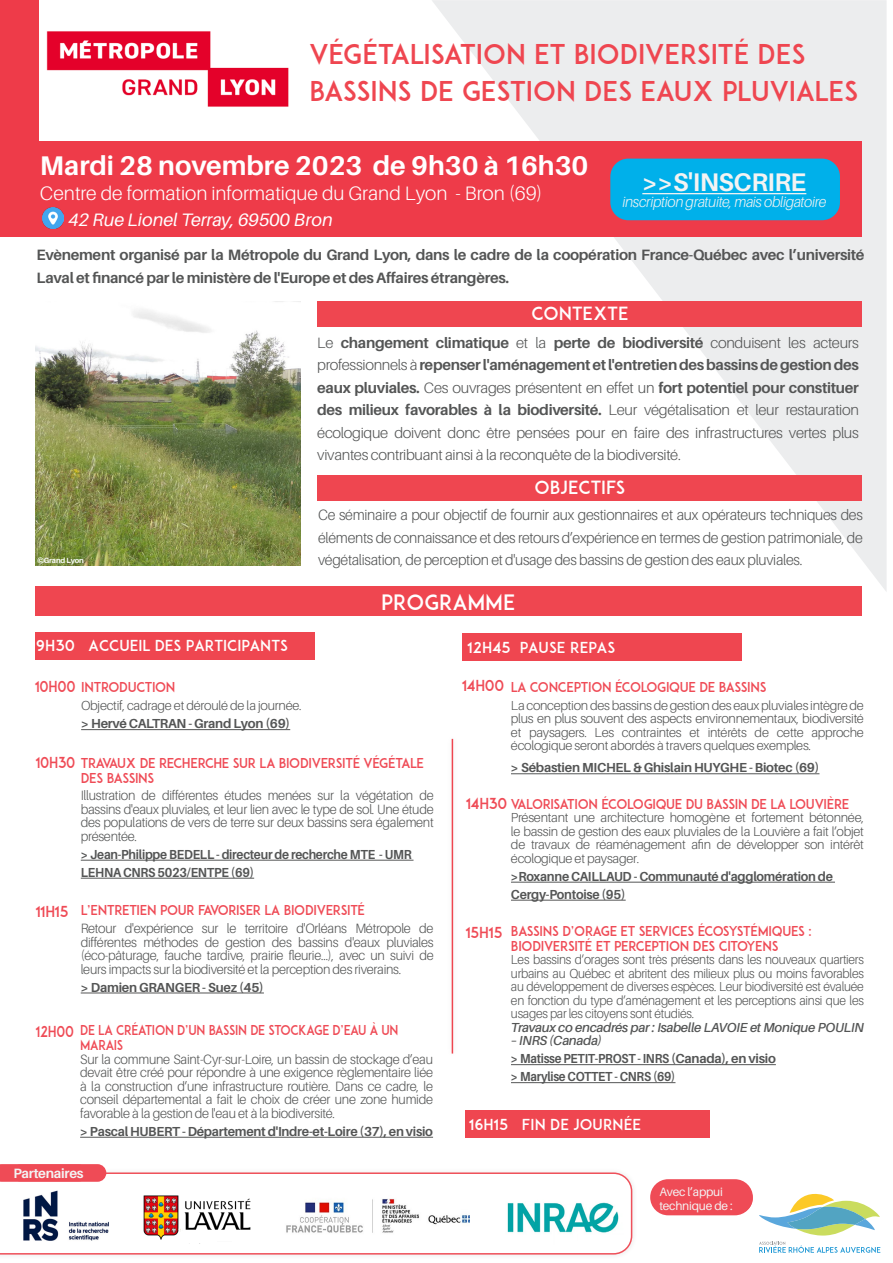
<style>
.page{position:relative;width:893px;height:1263px;background:#fff}
.page>*{position:absolute;margin:0;border:0;box-sizing:border-box;transform-origin:0 0}
.t1{font:27px/37.5px "ADAM.CGPRO";color:#ef4650}
.t2{font:700 27px "Aileron";color:#fff}
.t3{font:700 25.5px "Aileron";letter-spacing:-.02em;color:#f3f3f3}
.t4{font:21px "ADAM.CGPRO";color:#fff}
.t5{font:300 19.5px "Aileron";color:#fff}
.t6{font:italic 18px "Aileron";color:#fff}
.t7{font:18px "ADAM.CGPRO";color:#fff}
.t8{font:300 15px/22.5px "Aileron";letter-spacing:-.02em;color:#545555;text-align:justify}
.t9{font:300 15px/22.5px "Aileron";letter-spacing:-.02em;color:#545555;text-align:justify;scale:.96 1}
.t10{font:700 15px/22.5px "Aileron";letter-spacing:-.02em;color:#545555}
.t11{font:15px "ADAM.CGPRO";color:#fff}
.t12{font:italic 300 15px "Aileron";letter-spacing:-.02em;color:#f3f3f3;scale:.95 1}
.t13{font:15px "ADAM.CGPRO";letter-spacing:-.02em;color:#ef4b56;scale:.96 1}
.t14{font:15px "ADAM.CGPRO";letter-spacing:-.02em;color:#ef4b56;scale:.9 1}
.t15{font:15px "ADAM.CGPRO";letter-spacing:-.02em;color:#ef4b56;scale:.87 1}
.t16{font:300 13.5px/13.5px "Aileron";letter-spacing:-.02em;color:#545555;text-align:justify;scale:.96 1}
.t17{font:13.5px/15px "ADAM.CGPRO";letter-spacing:-.02em;color:#ef4b56;scale:.96 1}
.t18{font:13.5px/15px "ADAM.CGPRO";letter-spacing:-.02em;color:#ef4b56;scale:.9 1}
.t19{font:700 13.5px "Aileron";letter-spacing:-.02em;color:#f3f3f3}
.t20{font:300 13.05px/13.5px "Aileron";letter-spacing:-.02em;color:#545555;text-align:justify}
.t21{font:300 13.05px/13.5px "Aileron";letter-spacing:-.02em;color:#545555;text-align:justify;scale:.94 1}
.t22{font:700 13.05px "Aileron";letter-spacing:-.02em;color:#545555}
.t23{font:700 13.05px/18px "Aileron";letter-spacing:-.02em;color:#545555;scale:.93 1}
.t24{font:700 13.05px "Aileron";letter-spacing:-.02em;color:#545555;scale:.9 1}
.t25{font:italic 600 13.05px "Aileron";letter-spacing:-.02em;color:#545555}
.t26{font:700 13.05px/18px "Aileron";letter-spacing:-.02em;color:#545555;scale:.96 1}
.t27{font:12px/13.5px "Aileron";letter-spacing:-.02em;color:#f3f3f3}
.t28{font:700 7.5px "Aileron";letter-spacing:-.02em;color:#fff}
.s1{font-weight:700}
</style>
<div class="page">
<svg style="left:432px;top:0;width:455px;height:591px"></svg>
<div style="left:0;top:141px;width:862px;height:96px;background:#ee3b49"></div>
<div style="left:0;top:0;width:38px;height:202px;background:#ee3b49"></div>
<div style="left:317px;top:301px;width:545px;height:26px;background:#ef4650"></div>
<img style="left:46px;top:31px;width:243px;height:76px">
<div style="left:0;top:1167px;width:638px;height:93px;background:#201d1e;opacity:.1"></div>
<svg style="left:0;top:1172px;width:632px;height:82px"></svg>
<div style="left:650px;top:1179px;width:103px;height:36px;background:#ef4b56;border-radius:18px"></div>
<div style="left:655px;top:1183px;width:98px;height:30px;background:#ef4b56;border-radius:15px"></div>
<svg style="left:759px;top:1193px;width:121px;height:42px"></svg>
<svg style="left:759px;top:1241px;width:121px;height:12px"></svg>
<div style="left:317px;top:475px;width:545px;height:26px;background:#ef4650"></div>
<img style="left:143px;top:1191px;width:109px;height:53px">
<img style="left:278px;top:1193px;width:192px;height:48px">
<img style="left:491px;top:1190px;width:133px;height:54px">
<svg style="left:0;top:1164px;width:106px;height:18px"></svg>
<div style="left:12px;top:1164px;width:75px;height:17px;background:#ef4b56;border-radius:8px"></div>
<div style="left:36px;top:586px;width:826px;height:30px;background:#ef4650"></div>
<div style="left:446px;top:734px;width:13px;height:325px;background:#201d1e;opacity:.1"></div>
<hr style="left:452px;top:739px;width:1px;height:314px;background:#ef4650">
<div style="left:35px;top:632px;width:280px;height:27px;background:#ef4650"></div>
<div style="left:465px;top:1110px;width:244px;height:27px;background:#ef4650"></div>
<hr style="left:81px;top:729px;width:209px;height:1px;background:#545555">
<hr style="left:81px;top:860px;width:332px;height:1px;background:#545555">
<hr style="left:81px;top:878px;width:173px;height:1px;background:#545555">
<hr style="left:81px;top:993px;width:183px;height:1px;background:#545555">
<hr style="left:511px;top:773px;width:308px;height:1px;background:#545555">
<hr style="left:511px;top:1064px;width:265px;height:1px;background:#545555">
<hr style="left:511px;top:1082px;width:164px;height:1px;background:#545555">
<hr style="left:80px;top:1137px;width:353px;height:1px;background:#545555">
<hr style="left:511px;top:882px;width:324px;height:1px;background:#545555">
<hr style="left:511px;top:900px;width:115px;height:1px;background:#545555">
<div style="left:463px;top:633px;width:279px;height:27px;background:#ef4650"></div>
<div style="left:610px;top:159px;width:230px;height:61px;background:#00b0ea;border-radius:18px"></div>
<hr style="left:642px;top:193px;width:164px;height:1px;background:#f3f3f3">
<img style="left:15px;top:1189px;width:102px;height:56px">
<img style="left:43px;top:207px;width:21px;height:22px">
<img style="left:35px;top:309px;width:265px;height:256px">
<p class="t1" style="left:309px;top:35px;width:550px">VÉGÉTALISATION ET BIODIVERSITÉ DES<br>BASSINS DE GESTION DES EAUX PLUVIALES</p>
<p class="t2" style="left:40px;top:150px;width:550px">Mardi 28 novembre 2023 de 9h30 à 16h30</p>
<p class="t5" style="left:40px;top:183px;width:504px">Centre de formation informatique du Grand Lyon - Bron (69)</p>
<p class="t6" style="left:68px;top:210px;width:266px">42 Rue Lionel Terray, 69500 Bron</p>
<p class="t3" style="left:642px;top:168px;width:166px">&gt;&gt;S'INSCRIRE</p>
<p class="t12" style="left:622px;top:194px;width:216px">inscription gratuite, mais obligatoire</p>
<p class="t10" style="left:37px;top:244px;width:829px">Evènement organisé par la Métropole du Grand Lyon, dans le cadre de la coopération France-Québec avec l’université<br>Laval et financé par le ministère de l'Europe et des Affaires étrangères.</p>
<p class="t7" style="left:531px;top:303px;width:99px">CONTEXTE</p>
<p class="t8" style="left:317px;top:332px;width:543px">Le <span class="s1">changement climatique</span> et la <span class="s1">perte de biodiversité</span> conduisent les acteurs professionnels à <span class="s1">repenser l'aménagement et l'entretien des bassins de gestion des eaux pluviales.</span> Ces ouvrages présentent en effet un <span class="s1">fort potentiel pour constituer des milieux favorables à la biodiversité.</span> Leur végétalisation et leur restauration écologique doivent donc être pensées pour en faire des infrastructures vertes plus vivantes contribuant ainsi à la reconquête de la biodiversité.</p>
<p class="t28" style="left:38px;top:556px;width:48px">©Grand Lyon</p>
<p class="t11" style="left:36px;top:636px;width:253px">9H30 ACCUEIL DES PARTICIPANTS</p>
<p class="t7" style="left:535px;top:477px;width:92px">OBJECTIFS</p>
<p class="t9" style="left:318px;top:504px;width:569px">Ce séminaire a pour objectif de fournir aux gestionnaires et aux opérateurs techniques des éléments de connaissance et des retours d’expérience en termes de gestion patrimoniale, de végétalisation, de perception et d'usage des bassins de gestion des eaux pluviales.</p>
<p class="t4" style="left:381px;top:589px;width:136px">PROGRAMME</p>
<p class="t11" style="left:468px;top:638px;width:149px">12H45 PAUSE REPAS</p>
<p class="t14" style="left:35px;top:677px;width:47px">10H00</p>
<p class="t17" style="left:81px;top:680px;width:100px">INTRODUCTION</p>
<p class="t20" style="left:81px;top:699px;width:222px">Objectif, cadrage et déroulé de la journée.</p>
<p class="t22" style="left:81px;top:716px;width:211px">&gt; Hervé CALTRAN - Grand Lyon (69)</p>
<p class="t14" style="left:36px;top:754px;width:45px">10H30</p>
<p class="t17" style="left:81px;top:755px;width:359px">TRAVAUX DE RECHERCHE SUR LA BIODIVERSITÉ VÉGÉTALE<br>DES BASSINS</p>
<p class="t16" style="left:81px;top:789px;width:369px">Illustration de différentes études menées sur la végétation de bassins d'eaux pluviales, et leur lien avec le type de sol. Une étude des populations de vers de terre sur deux bassins sera également présentée.</p>
<p class="t23" style="left:81px;top:845px;width:357px">&gt; Jean-Philippe BEDELL - directeur de recherche MTE - UMR<br>LEHNA CNRS 5023/ENTPE (69)</p>
<p class="t17" style="left:81px;top:903px;width:298px">L’ENTRETIEN POUR FAVORISER LA BIODIVERSITÉ</p>
<p class="t16" style="left:81px;top:922px;width:369px">Retour d'expérience sur le territoire d'Orléans Métropole de différentes méthodes de gestion des bassins d'eaux pluviales (éco-pâturage, fauche tardive, prairie fleurie...), avec un suivi de leurs impacts sur la biodiversité et la perception des riverains.</p>
<p class="t22" style="left:81px;top:980px;width:185px">&gt; Damien GRANGER - Suez (45)</p>
<p class="t13" style="left:36px;top:903px;width:36px">11H15</p>
<p class="t18" style="left:80px;top:1023px;width:355px">DE LA CRÉATION D’UN BASSIN DE STOCKAGE D’EAU À UN<br>MARAIS</p>
<p class="t16" style="left:80px;top:1052px;width:369px">Sur la commune Saint-Cyr-sur-Loire, un bassin de stockage d’eau devait être créé pour répondre à une exigence règlementaire liée à la construction d’une infrastructure routière. Dans ce cadre, le conseil départemental a fait le choix de créer une zone humide favorable à la gestion de l'eau et à la biodiversité.</p>
<p class="t22" style="left:80px;top:1124px;width:354px">&gt; Pascal HUBERT - Département d'Indre-et-Loire (37), en visio</p>
<p class="t15" style="left:36px;top:1022px;width:45px">12H00</p>
<p class="t19" style="left:14px;top:1166px;width:72px">Partenaires</p>
<p class="t17" style="left:511px;top:679px;width:268px">LA CONCEPTION ÉCOLOGIQUE DE BASSINS</p>
<p class="t20" style="left:511px;top:698px;width:354px">La conception des bassins de gestion des eaux pluviales intègre de plus en plus souvent des aspects environnementaux, biodiversité et paysagers. Les contraintes et intérêts de cette approche écologique seront abordés à travers quelques exemples.</p>
<p class="t22" style="left:511px;top:761px;width:310px">&gt; Sébastien MICHEL &amp; Ghislain HUYGHE - Biotec (69)</p>
<p class="t13" style="left:462px;top:677px;width:45px">14H00</p>
<p class="t17" style="left:511px;top:796px;width:354px">VALORISATION ÉCOLOGIQUE DU BASSIN DE LA LOUVIÈRE</p>
<p class="t20" style="left:511px;top:811px;width:354px">Présentant une architecture homogène et fortement bétonnée, le bassin de gestion des eaux pluviales de la Louvière a fait l’objet de travaux de réaménagement afin de développer son intérêt écologique et paysager.</p>
<p class="t26" style="left:511px;top:867px;width:337px">&gt;Roxanne CAILLAUD - Communauté d'agglomération de<br>Cergy-Pontoise (95)</p>
<p class="t13" style="left:466px;top:795px;width:44px">14H30</p>
<p class="t13" style="left:466px;top:923px;width:40px">15H15</p>
<p class="t17" style="left:511px;top:923px;width:315px">BASSINS D’ORAGE ET SERVICES ÉCOSYSTÉMIQUES :<br>BIODIVERSITÉ ET PERCEPTION DES CITOYENS</p>
<p class="t21" style="left:511px;top:953px;width:377px">Les bassins d’orages sont très présents dans les nouveaux quartiers urbains au Québec et abritent des milieux plus ou moins favorables au développement de diverses espèces. Leur biodiversité est évaluée en fonction du type d’aménagement et les perceptions ainsi que les usages par les citoyens sont étudiés.</p>
<p class="t25" style="left:511px;top:1020px;width:354px">Travaux co encadrés par : Isabelle LAVOIE et Monique POULIN</p>
<p class="t25" style="left:511px;top:1034px;width:92px">– INRS (Canada)</p>
<p class="t24" style="left:511px;top:1051px;width:296px">&gt; Matisse PETIT-PROST - INRS (Canada), en visio</p>
<p class="t24" style="left:511px;top:1069px;width:184px">&gt; Marylise COTTET - CNRS (69)</p>
<p class="t11" style="left:469px;top:1116px;width:173px">16H15 FIN DE JOURNÉE</p>
<p class="t27" style="left:660px;top:1185px;width:75px">Avec l’appui technique de :</p>
</div>
